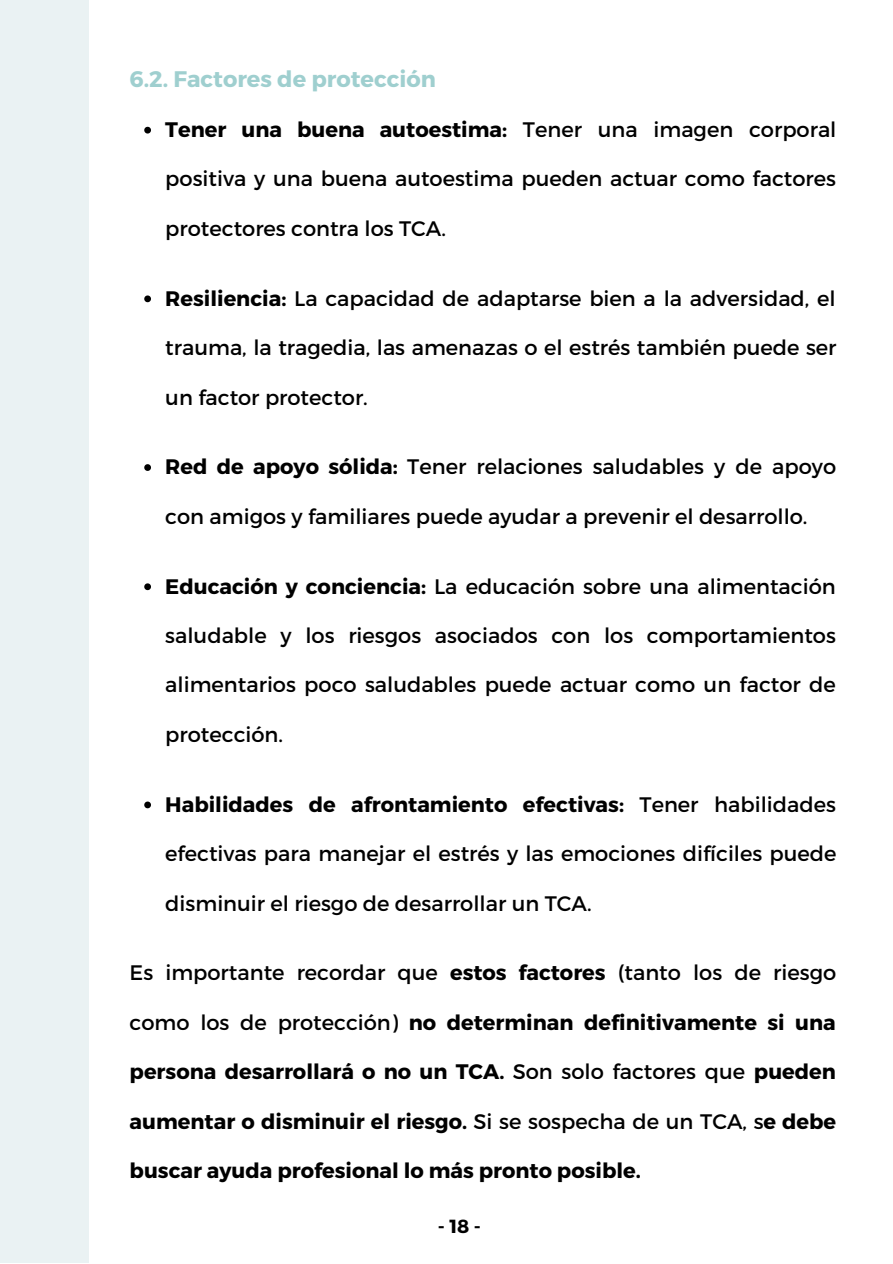
<style>
.page{position:relative;width:893px;height:1264px;background:#fff}
.page>*{position:absolute;margin:0;border:0;box-sizing:border-box;transform-origin:0 0}
.t1{font:700 22.5px "Montserrat";color:#9fcfcf}
.t2{font:21px "Montserrat";color:#000}
.t3{font:700 21px "Montserrat";color:#000}
.t4{font:700 18.9px "Montserrat";color:#000}
.s1{font-weight:400}
.s2{font-weight:700}
</style>
<div class="page">
<div style="left:0;top:0;width:89px;height:1262px;background:#eaf2f3"></div>
<svg style="left:144px;top:127px;width:7px;height:6px"></svg>
<svg style="left:144px;top:295px;width:7px;height:7px"></svg>
<svg style="left:144px;top:464px;width:7px;height:7px"></svg>
<svg style="left:144px;top:583px;width:7px;height:7px"></svg>
<svg style="left:144px;top:801px;width:7px;height:7px"></svg>
<p class="t1" style="left:130px;top:65px;width:308px">6.2. Factores de protección</p>
<p class="t3" style="left:165px;top:116px;width:672px">Tener una buena autoestima: <span class="s1">Tener una imagen corporal</span></p>
<p class="t2" style="left:165px;top:165px;width:672px">positiva y una buena autoestima pueden actuar como factores</p>
<p class="t2" style="left:165px;top:215px;width:282px">protectores contra los TCA.</p>
<p class="t2" style="left:165px;top:284px;width:672px"><span class="s2">Resiliencia:</span> La capacidad de adaptarse bien a la adversidad, el</p>
<p class="t2" style="left:165px;top:334px;width:672px">trauma, la tragedia, las amenazas o el estrés también puede ser</p>
<p class="t2" style="left:165px;top:383px;width:204px">un factor protector.</p>
<p class="t2" style="left:165px;top:453px;width:672px"><span class="s2">Red de apoyo sólida:</span> Tener relaciones saludables y de apoyo</p>
<p class="t2" style="left:165px;top:502px;width:643px">con amigos y familiares puede ayudar a prevenir el desarrollo.</p>
<p class="t2" style="left:165px;top:572px;width:672px"><span class="s2">Educación y conciencia:</span> La educación sobre una alimentación</p>
<p class="t2" style="left:165px;top:622px;width:672px">saludable y los riesgos asociados con los comportamientos</p>
<p class="t2" style="left:165px;top:671px;width:672px">alimentarios poco saludables puede actuar como un factor de</p>
<p class="t2" style="left:165px;top:720px;width:119px">protección.</p>
<p class="t3" style="left:165px;top:790px;width:672px">Habilidades de afrontamiento efectivas: <span class="s1">Tener habilidades</span></p>
<p class="t2" style="left:165px;top:840px;width:672px">efectivas para manejar el estrés y las emociones difíciles puede</p>
<p class="t2" style="left:165px;top:889px;width:428px">disminuir el riesgo de desarrollar un TCA.</p>
<p class="t2" style="left:130px;top:959px;width:708px">Es importante recordar que <span class="s2">estos factores</span> (tanto los de riesgo</p>
<p class="t3" style="left:130px;top:1008px;width:707px"><span class="s1">como los de protección)</span> no determinan definitivamente si una</p>
<p class="t3" style="left:130px;top:1058px;width:707px">persona desarrollará o no un TCA. <span class="s1">Son solo factores que</span> pueden</p>
<p class="t3" style="left:130px;top:1107px;width:708px">aumentar o disminuir el riesgo. <span class="s1">Si se sospecha de un TCA, s</span>e debe</p>
<p class="t3" style="left:130px;top:1157px;width:512px">buscar ayuda profesional lo más pronto posible.</p>
<p class="t4" style="left:438px;top:1214px;width:44px">-18-</p>
</div>
